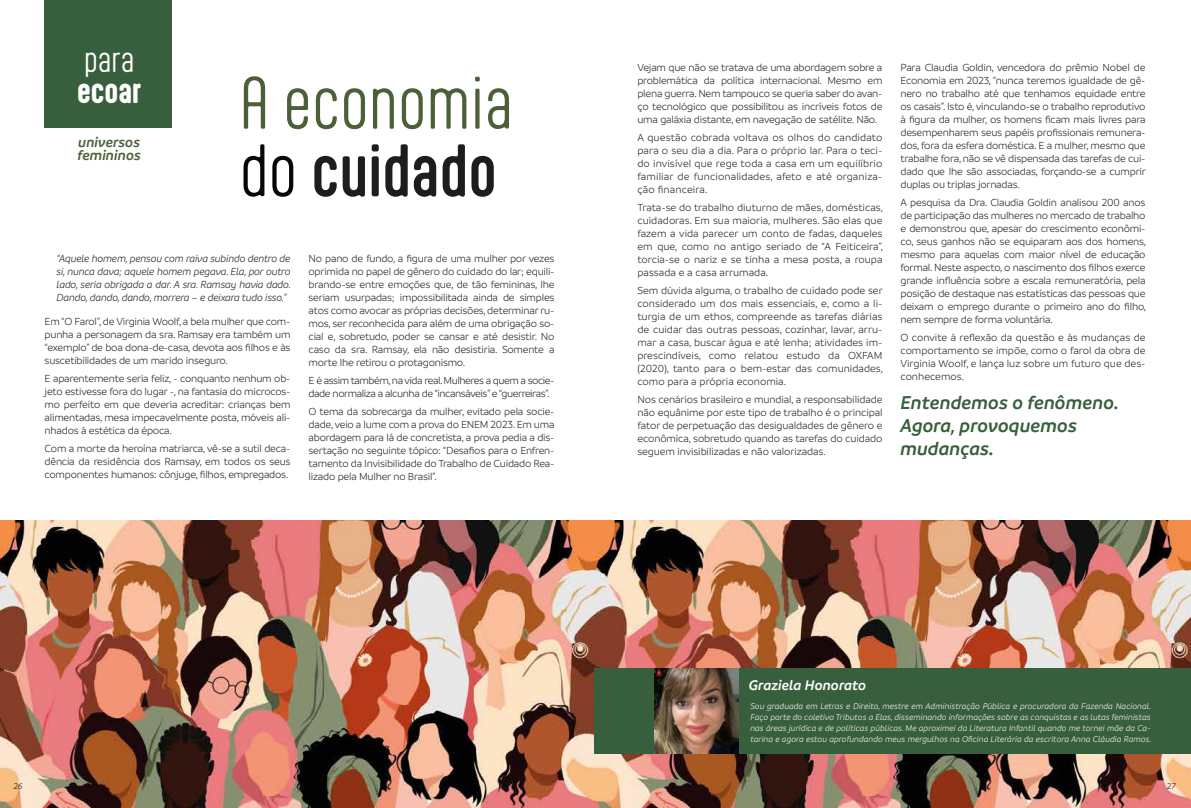
<style>
.page{position:relative;width:1191px;height:808px;background:#fff}
.page>*{position:absolute;margin:0;border:0;box-sizing:border-box;transform-origin:0 0}
.t1{font:300 63px/67.6px "Aptly";color:#4b6039}
.t2{font:700 30.3px "Aptly";color:#fff}
.t3{font:300 30.3px "Aptly";color:#fff}
.t4{font:italic 600 20px/23px "Branding";color:#385f3d}
.t5{font:italic 600 15px/13.1px "Branding";color:#4b6039}
.t6{font:italic 600 14.9px "Branding";color:#fff}
.t7{font:300 11px/13px "Branding";letter-spacing:-.02em;color:#1d1d1b;text-align:justify}
.t8{font:italic 300 11px/13px "Branding";letter-spacing:-.02em;color:#1d1d1b;text-align:justify}
.t9{font:300 11px/13px "Branding";letter-spacing:-.04em;color:#1d1d1b}
.t10{font:italic 300 9px/11px "Branding";color:#fff;text-align:justify}
.t11{font:italic 300 9px "Branding";color:#1d1d1b}
.s1{color:#060708}
.s2{font-weight:500;color:#1d1d1b}
</style>
<div class="page">
<div style="left:44px;top:0;width:128px;height:127px;background:#385f3d"></div>
<img style="left:0;top:521px;width:1190px;height:287px">
<div style="left:594px;top:668px;width:597px;height:86px;background:#385f3d"></div>
<img style="left:654px;top:668px;width:84px;height:86px">
<h2 class="t3" style="left:84px;top:40px;width:52px">para</h2>
<h2 class="t2" style="left:77px;top:72px;width:66px">ECOAR</h2>
<h3 class="t5" style="left:78px;top:136px;width:65px">universos femininos</h3>
<h1 class="t1" style="left:240px;top:68px;width:275px">A economia <span class="s1">do</span> <span class="s2">cuidado</span></h1>
<p class="t8" style="left:57px;top:252px;width:236px">“Aquele homem, pensou com raiva subindo dentro de si, nunca dava; aquele homem pegava. Ela, por outro lado, seria obrigada a dar. A sra. Ramsay havia dado.<br>Dando, dando, dando, morrera – e deixara tudo isso.”</p>
<p class="t7" style="left:45px;top:315px;width:247px">Em “O Farol”, de Virginia Woolf, a bela mulher que com&shy;punha a personagem da sra. Ramsay era também um “exemplo” de boa dona-de-casa, devota aos filhos e às suscetibilidades de um marido inseguro.</p>
<p class="t7" style="left:45px;top:372px;width:247px">E aparentemente seria feliz, - conquanto nenhum ob&shy;jeto estivesse fora do lugar -, na fantasia do microcos&shy;mo perfeito em que deveria acreditar: crianças bem alimentadas, mesa impecavelmente posta, móveis ali&shy;nhados à estética da época.</p>
<p class="t7" style="left:45px;top:442px;width:247px">Com a morte da heroína matriarca, vê-se a sutil deca&shy;dência da residência dos Ramsay, em todos os seus componentes humanos: cônjuge, filhos, empregados.</p>
<p class="t7" style="left:308px;top:252px;width:247px">No pano de fundo, a figura de uma mulher por vezes oprimida no papel de gênero do cuidado do lar; equili&shy;brando-se entre emoções que, de tão femininas, lhe seriam usurpadas; impossibilitada ainda de simples atos como avocar as próprias decisões, determinar ru&shy;mos, ser reconhecida para além de uma obrigação so&shy;cial e, sobretudo, poder se cansar e até desistir. No caso da sra. Ramsay, ela não desistiria. Somente a morte lhe retirou o protagonismo.</p>
<p class="t9" style="left:308px;top:374px;width:247px">E é assim também, na vida real. Mulheres a quem a socie&shy;dade normaliza a alcunha de “incansáveis” e “guerreiras”.</p>
<p class="t7" style="left:308px;top:405px;width:247px">O tema da sobrecarga da mulher, evitado pela socie&shy;dade, veio a lume com a prova do ENEM 2023. Em uma abordagem para lá de concretista, a prova pedia a dis&shy;sertação no seguinte tópico: “Desafios para o Enfren&shy;tamento da Invisibilidade do Trabalho de Cuidado Rea&shy;lizado pela Mulher no Brasil”.</p>
<p class="t7" style="left:637px;top:61px;width:246px">Vejam que não se tratava de uma abordagem sobre a problemática da política internacional. Mesmo em plena guerra. Nem tampouco se queria saber do avan&shy;ço tecnológico que possibilitou as incríveis fotos de uma galáxia distante, em navegação de satélite. Não.</p>
<p class="t7" style="left:637px;top:131px;width:246px">A questão cobrada voltava os olhos do candidato para o seu dia a dia. Para o próprio lar. Para o teci&shy;do invisível que rege toda a casa em um equilíbrio familiar de funcionalidades, afeto e até organiza&shy;ção financeira.</p>
<p class="t7" style="left:637px;top:201px;width:247px">Trata-se do trabalho diuturno de mães, domésticas, cuidadoras. Em sua maioria, mulheres. São elas que fazem a vida parecer um conto de fadas, daqueles em que, como no antigo seriado de “A Feiticeira”, torcia-se o nariz e se tinha a mesa posta, a roupa passada e a casa arrumada.</p>
<p class="t7" style="left:637px;top:284px;width:247px">Sem dúvida alguma, o trabalho de cuidado pode ser considerado um dos mais essenciais, e, como a li&shy;turgia de um ethos, compreende as tarefas diárias de cuidar das outras pessoas, cozinhar, lavar, arru&shy;mar a casa, buscar água e até lenha; atividades im&shy;prescindíveis, como relatou estudo da OXFAM (2020), tanto para o bem-estar das comunidades, como para a própria economia.</p>
<p class="t7" style="left:637px;top:393px;width:247px">Nos cenários brasileiro e mundial, a responsabilidade não equânime por este tipo de trabalho é o principal fator de perpetuação das desigualdades de gênero e econômica, sobretudo quando as tarefas do cuidado seguem invisibilizadas e não valorizadas.</p>
<p class="t7" style="left:900px;top:61px;width:247px">Para Claudia Goldin, vencedora do prêmio Nobel de Economia em 2023, “nunca teremos igualdade de gê&shy;nero no trabalho até que tenhamos equidade entre os casais”. Isto é, vinculando-se o trabalho reprodutivo à figura da mulher, os homens ficam mais livres para desempenharem seus papéis profissionais remunera&shy;dos, fora da esfera doméstica. E a mulher, mesmo que trabalhe fora, não se vê dispensada das tarefas de cui&shy;dado que lhe são associadas, forçando-se a cumprir duplas ou triplas jornadas.</p>
<p class="t7" style="left:900px;top:196px;width:247px">A pesquisa da Dra. Claudia Goldin analisou 200 anos de participação das mulheres no mercado de trabalho e demonstrou que, apesar do crescimento econômi&shy;co, seus ganhos não se equiparam aos dos homens, mesmo para aquelas com maior nível de educação formal. Neste aspecto, o nascimento dos filhos exerce grande influência sobre a escala remuneratória, pela posição de destaque nas estatísticas das pessoas que deixam o emprego durante o primeiro ano do filho, nem sempre de forma voluntária.</p>
<p class="t7" style="left:900px;top:331px;width:246px">O convite à reflexão da questão e às mudanças de comportamento se impõe, como o farol da obra de Virginia Woolf, e lança luz sobre um futuro que des&shy;conhecemos.</p>
<h3 class="t4" style="left:900px;top:391px;width:220px">Entendemos o fenômeno.<br>Agora, provoquemos mudanças.</h3>
<h3 class="t6" style="left:749px;top:677px;width:119px">Graziela Honorato</h3>
<p class="t10" style="left:750px;top:701px;width:402px">Sou graduada em Letras e Direito, mestre em Administração Pública e procuradora da Fazenda Nacional.<br>Faço parte do coletivo Tributos a Elas, disseminando informações sobre as conquistas e as lutas feministas nas áreas jurídica e de políticas públicas. Me aproximei da Literatura Infantil quando me tornei mãe da Ca&shy;tarina e agora estou aprofundando meus mergulhos na Oficina Literária da escritora Anna Cláudia Ramos.</p>
<p class="t11" style="left:13px;top:781px;width:11px">26</p>
<p class="t11" style="left:1166px;top:781px;width:10px">27</p>
</div>
